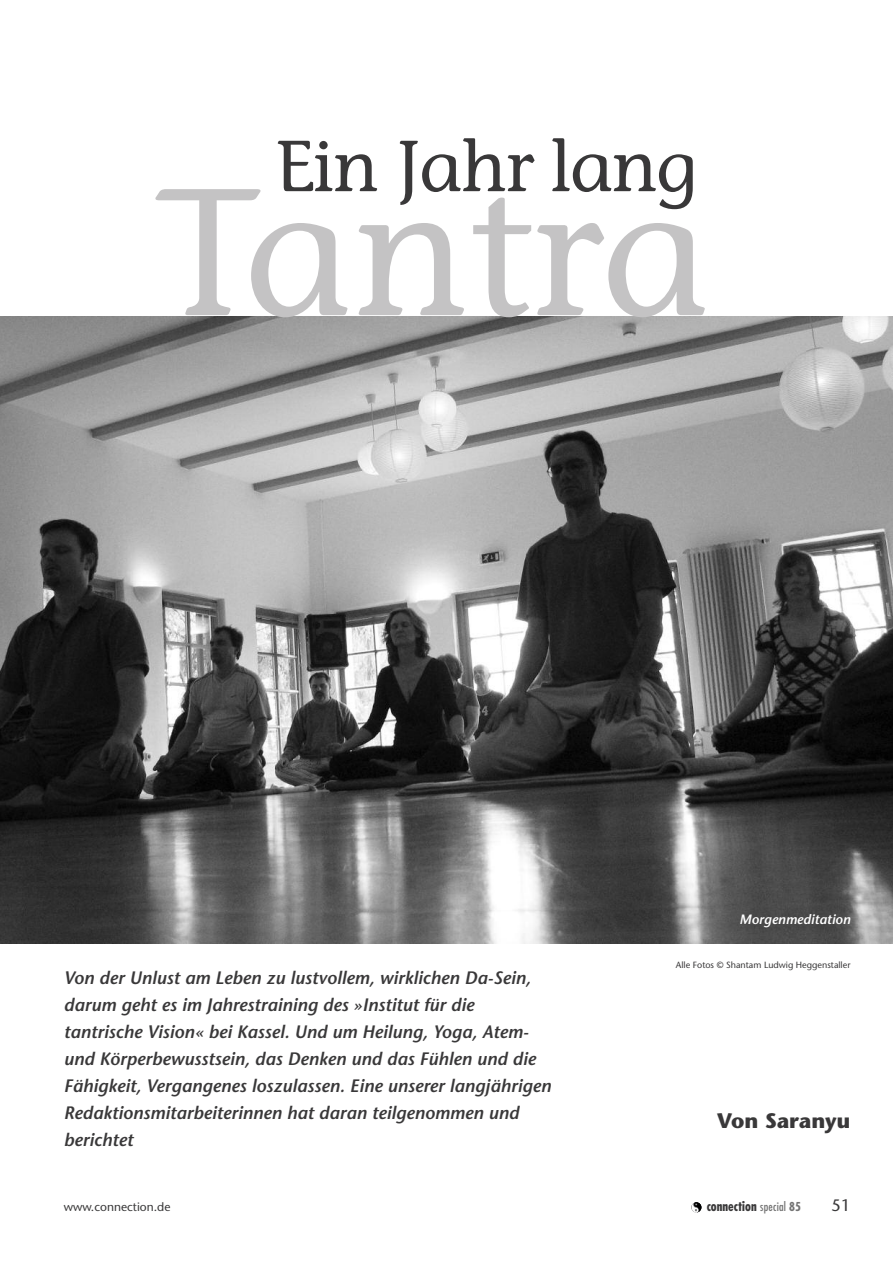
<style>
.page{position:relative;width:893px;height:1263px;background:#fff}
.page>*{position:absolute;margin:0;border:0;box-sizing:border-box;transform-origin:0 0}
.t1{font:180px "Stone Informal";color:#c4c3c4}
.t2{font:72px "Stone Informal";letter-spacing:-.03em;color:#393839}
.t3{font:700 21px "Stone Sans";color:#393839}
.t4{font:italic 600 18px/27px "Stone Sans";color:#393839}
.t5{font:16.5px "Stone Sans";color:#393839}
.t6{font:700 condensed 13.5px "Futura";color:#393839}
.t7{font:italic 600 13.5px "Stone Sans";color:#fff}
.t8{font:12px "Stone Sans";color:#393839}
.t9{font:9px "Stone Sans";color:#393839}
.s1{font-weight:400;font-size:12px;color:#747474}
.s2{font-size:12px;color:#747474}
</style>
<div class="page">
<img style="left:0;top:317px;width:893px;height:626px">
<svg style="left:691px;top:1202px;width:11px;height:10px"></svg>
<h2 class="t2" style="left:276px;top:124px;width:422px">Ein Jahr lang</h2>
<h1 class="t1" style="left:155px;top:148px;width:557px">Tantra</h1>
<p class="t7" style="left:739px;top:914px;width:112px">Morgenmeditation</p>
<p class="t4" style="left:64px;top:966px;width:489px">Von der Unlust am Leben zu lustvollem, wirklichen Da-Sein, darum geht es im Jahrestraining des »Institut für die tantrische Vision« bei Kassel. Und um Heilung, Yoga, Atem&shy;und Körperbewusstsein, das Denken und das Fühlen und die Fähigkeit, Vergangenes loszulassen. Eine unserer langjährigen Redaktionsmitarbeiterinnen hat daran teilgenommen und berichtet</p>
<p class="t9" style="left:676px;top:961px;width:176px">Alle Fotos © Shantam Ludwig Heggenstaller</p>
<p class="t3" style="left:717px;top:1113px;width:135px">Von Saranyu</p>
<p class="t8" style="left:64px;top:1202px;width:108px">www.connection.de</p>
<p class="t6" style="left:707px;top:1200px;width:96px">connection <span class="s1">special</span> <span class="s2">85</span></p>
<p class="t5" style="left:831px;top:1199px;width:20px">51</p>
</div>
